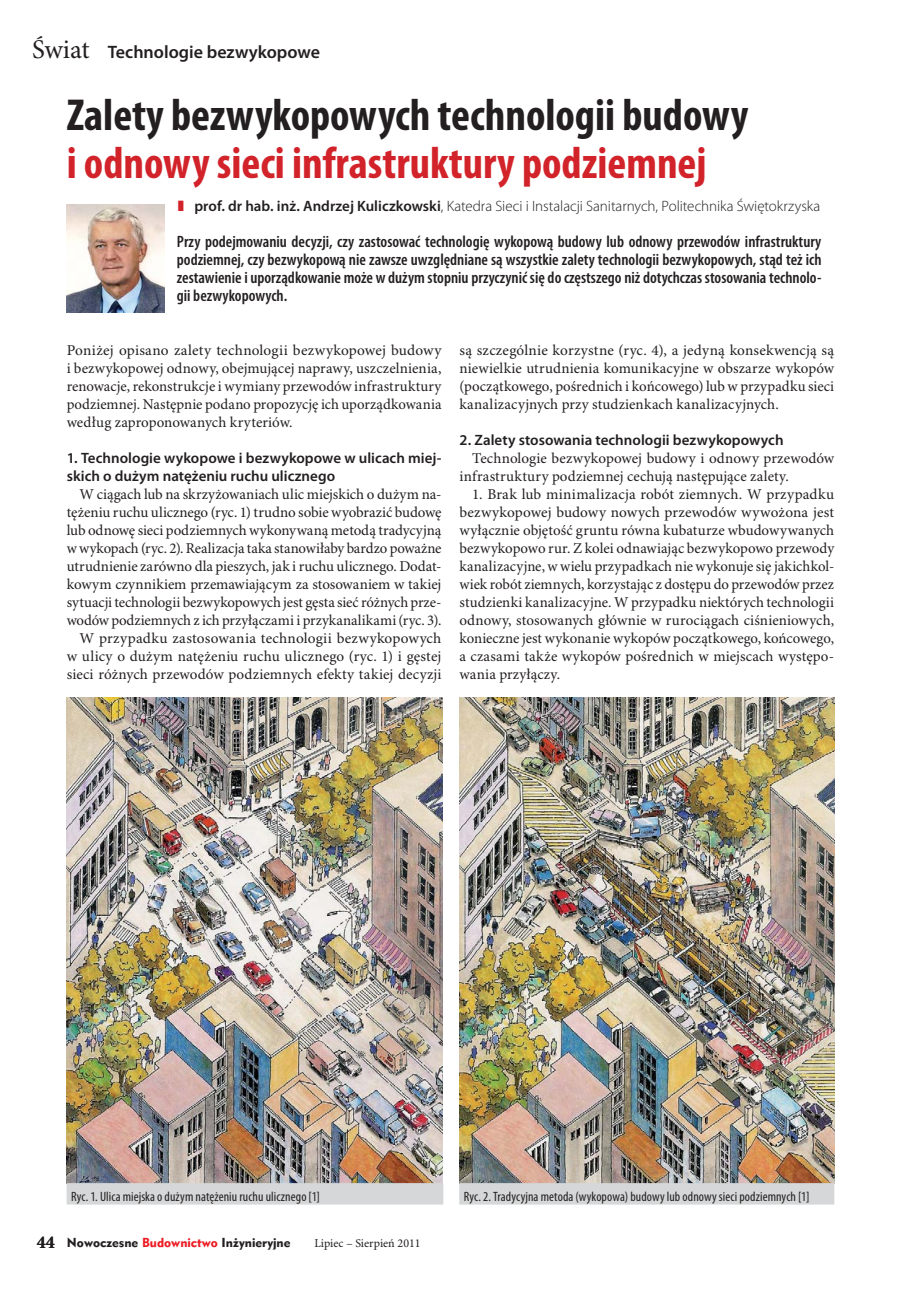
<style>
.page{position:relative;width:919px;height:1289px;background:#fff}
.page>*{position:absolute;margin:0;border:0;box-sizing:border-box;transform-origin:0 0}
.t1{font:700 condensed 45px "Myriad Pro";color:#231f20}
.t2{font:700 condensed 45px "Myriad Pro";color:#d2232a}
.t3{font:600 18px "Myriad Pro";color:#231f20}
.t4{font:700 18px "Minion Pro";color:#231f20}
.t5{font:600 condensed 16.5px/18px "Myriad Pro";color:#231f20;text-align:justify}
.t6{font:15px/18px "Minion Pro";letter-spacing:.005em;color:#231f20;text-align:justify}
.t7{font:600 15px/18px "Myriad Pro";color:#231f20}
.t8{font:300 15px "Myriad Pro";letter-spacing:-.005em;color:#231f20}
.t9{font:condensed 13.5px "Myriad Pro";letter-spacing:.005em;color:#231f20}
.t10{font:12px "Geometr 415 Blk PL";color:#231f20}
.t11{font:12px "Minion Pro";color:#231f20}
.s1{font-family:"Minion Pro";font-weight:400;font-size:27px}
.s2{color:#d2232a}
.s3{font-weight:600}
.s4{color:#ed1c24}
</style>
<div class="page">
<img style="left:67px;top:205px;width:97px;height:108px">
<img style="left:459px;top:697px;width:375px;height:486px">
<div style="left:459px;top:1183px;width:375px;height:21px;background:#d5d7d8"></div>
<img style="left:67px;top:697px;width:375px;height:486px">
<div style="left:67px;top:1183px;width:376px;height:21px;background:#d5d7d8"></div>
<p class="t3" style="left:32px;top:45px;width:289px"><span class="s1">Świat</span> Technologie bezwykopowe</p>
<h1 class="t1" style="left:67px;top:98px;width:683px">Zalety bezwykopowych technologii budowy</h1>
<h1 class="t2" style="left:67px;top:146px;width:641px">i odnowy sieci infrastruktury podziemnej</h1>
<p class="t8" style="left:178px;top:200px;width:643px"><span class="s2">❚</span> <span class="s3">prof. dr hab. inż. Andrzej Kuliczkowski</span>, Katedra Sieci i Instalacji Sanitarnych, Politechnika Świętokrzyska</p>
<p class="t5" style="left:177px;top:234px;width:646px">Przy podejmowaniu decyzji, czy zastosować technologię wykopową budowy lub odnowy przewodów infrastruktury podziemnej, czy bezwykopową nie zawsze uwzględniane są wszystkie zalety technologii bezwykopowych, stąd też ich zestawienie i uporządkowanie może w dużym stopniu przyczynić się do częstszego niż dotychczas stosowania technolo&shy;gii bezwykopowych.</p>
<p class="t6" style="left:67px;top:342px;width:376px">Poniżej opisano zalety technologii bezwykopowej budowy i bezwykopowej odnowy, obejmującej naprawy, uszczelnienia, renowacje, rekonstrukcje i wymiany przewodów infrastruktury podziemnej. Następnie podano propozycję ich uporządkowania według zaproponowanych kryteriów.</p>
<p class="t7" style="left:67px;top:450px;width:376px">1. Technologie wykopowe i bezwykopowe w ulicach miej&shy;skich o dużym natężeniu ruchu ulicznego</p>
<p class="t6" style="left:67px;top:486px;width:376px;text-align:right">W ciągach lub na skrzyżowaniach ulic miejskich o dużym na&shy;tężeniu ruchu ulicznego (ryc. 1) trudno sobie wyobrazić budowę lub odnowę sieci podziemnych wykonywaną metodą tradycyjną w wykopach (ryc. 2). Realizacja taka stanowiłaby bardzo poważne utrudnienie zarówno dla pieszych, jak i ruchu ulicznego. Dodat&shy;kowym czynnikiem przemawiającym za stosowaniem w takiej sytuacji technologii bezwykopowych jest gęsta sieć różnych prze&shy;wodów podziemnych z ich przyłączami i przykanalikami (ryc. 3).<br>W przypadku zastosowania technologii bezwykopowych w ulicy o dużym natężeniu ruchu ulicznego (ryc. 1) i gęstej sieci różnych przewodów podziemnych efekty takiej decyzji</p>
<p class="t6" style="left:459px;top:342px;width:376px">są szczególnie korzystne (ryc. 4), a jedyną konsekwencją są niewielkie utrudnienia komunikacyjne w obszarze wykopów (początkowego, pośrednich i końcowego) lub w przypadku sieci kanalizacyjnych przy studzienkach kanalizacyjnych.</p>
<p class="t7" style="left:459px;top:432px;width:325px">2. Zalety stosowania technologii bezwykopowych</p>
<p class="t6" style="left:459px;top:450px;width:376px;text-indent:13px">Technologie bezwykopowej budowy i odnowy przewodów infrastruktury podziemnej cechują następujące zalety.</p>
<p class="t6" style="left:459px;top:486px;width:376px;text-indent:13px">1. Brak lub minimalizacja robót ziemnych. W przypadku bezwykopowej budowy nowych przewodów wywożona jest wyłącznie objętość gruntu równa kubaturze wbudowywanych bezwykopowo rur. Z kolei odnawiając bezwykopowo przewody kanalizacyjne, w wielu przypadkach nie wykonuje się jakichkol&shy;wiek robót ziemnych, korzystając z dostępu do przewodów przez studzienki kanalizacyjne. W przypadku niektórych technologii odnowy, stosowanych głównie w rurociągach ciśnieniowych, konieczne jest wykonanie wykopów początkowego, końcowego, a czasami także wykopów pośrednich w miejscach występo&shy;wania przyłączy.</p>
<p class="t4" style="left:37px;top:1234px;width:19px">44</p>
<p class="t9" style="left:71px;top:1191px;width:250px">Ryc. 1. Ulica miejska o dużym natężeniu ruchu ulicznego [1]</p>
<p class="t9" style="left:463px;top:1191px;width:347px">Ryc. 2. Tradycyjna metoda (wykopowa) budowy lub odnowy sieci podziemnych [1]</p>
<p class="t10" style="left:67px;top:1236px;width:225px">Nowoczesne <span class="s4">Budownictwo</span> Inżynieryjne</p>
<p class="t11" style="left:314px;top:1238px;width:108px">Lipiec – Sierpień 2011</p>
</div>
